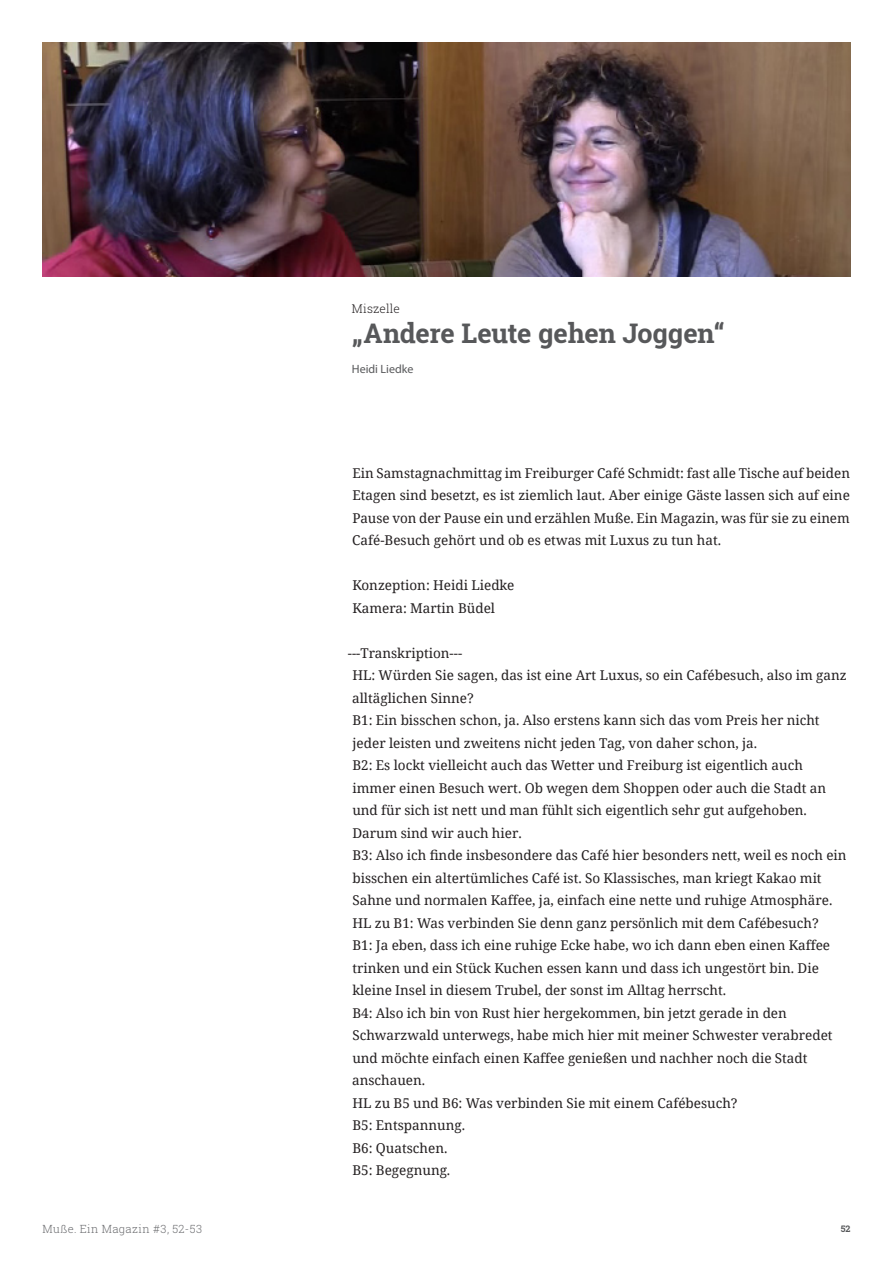
<style>
.page{position:relative;width:893px;height:1263px;background:#fff}
.page>*{position:absolute;margin:0;border:0;box-sizing:border-box;transform-origin:0 0}
.t1{font:700 27px "Roboto Slab";letter-spacing:-.01em;color:#57585a}
.Fließtext{font:13.5px/22.5px "Noto Serif";color:#231f20;text-align:justify}
.t2{font:12px "Myriad Pro";color:#57585a}
.t3{font:300 12px "Roboto Slab";letter-spacing:.01em;color:#231f20}
.t4{font:300 11.25px "Roboto Slab";letter-spacing:.04em;color:#6c6d70}
.t5{font:700 9px "Roboto Slab";color:#57585a}
</style>
<div class="page">
<img style="left:43px;top:43px;width:807px;height:233px">
<p class="t3" style="left:352px;top:300px;width:50px">Miszelle</p>
<p class="t1" style="left:352px;top:314px;width:374px">„Andere Leute gehen Joggen“</p>
<p class="t2" style="left:352px;top:361px;width:63px">Heidi Liedke</p>
<p class="Fließtext" style="left:352px;top:461px;width:499px">Ein Samstagnachmittag im Freiburger Café Schmidt: fast alle Tische auf beiden Etagen sind besetzt, es ist ziemlich laut. Aber einige Gäste lassen sich auf eine Pause von der Pause ein und erzählen Muße. Ein Magazin, was für sie zu einem Café-Besuch gehört und ob es etwas mit Luxus zu tun hat.</p>
<p class="Fließtext" style="left:352px;top:573px;width:164px">Konzeption: Heidi Liedke</p>
<p class="Fließtext" style="left:352px;top:596px;width:144px">Kamera: Martin Büdel</p>
<p class="Fließtext" style="left:348px;top:641px;width:116px">---Transkription---</p>
<p class="Fließtext" style="left:352px;top:663px;width:496px">HL: Würden Sie sagen, das ist eine Art Luxus, so ein Cafébesuch, also im ganz</p>
<p class="Fließtext" style="left:352px;top:686px;width:123px">alltäglichen Sinne?</p>
<p class="Fließtext" style="left:352px;top:708px;width:469px">B1: Ein bisschen schon, ja. Also erstens kann sich das vom Preis her nicht</p>
<p class="Fließtext" style="left:353px;top:731px;width:406px">jeder leisten und zweitens nicht jeden Tag, von daher schon, ja.</p>
<p class="Fließtext" style="left:352px;top:753px;width:452px">B2: Es lockt vielleicht auch das Wetter und Freiburg ist eigentlich auch</p>
<p class="Fließtext" style="left:353px;top:776px;width:475px">immer einen Besuch wert. Ob wegen dem Shoppen oder auch die Stadt an</p>
<p class="Fließtext" style="left:352px;top:798px;width:456px">und für sich ist nett und man fühlt sich eigentlich sehr gut aufgehoben.</p>
<p class="Fließtext" style="left:352px;top:821px;width:171px">Darum sind wir auch hier.</p>
<p class="Fließtext" style="left:352px;top:843px;width:496px">B3: Also ich finde insbesondere das Café hier besonders nett, weil es noch ein</p>
<p class="Fließtext" style="left:352px;top:866px;width:471px">bisschen ein altertümliches Café ist. So Klassisches, man kriegt Kakao mit</p>
<p class="Fließtext" style="left:352px;top:888px;width:481px">Sahne und normalen Kaffee, ja, einfach eine nette und ruhige Atmosphäre.</p>
<p class="Fließtext" style="left:352px;top:911px;width:468px">HL zu B1: Was verbinden Sie denn ganz persönlich mit dem Cafébesuch?</p>
<p class="Fließtext" style="left:352px;top:933px;width:479px">B1: Ja eben, dass ich eine ruhige Ecke habe, wo ich dann eben einen Kaffee</p>
<p class="Fließtext" style="left:352px;top:956px;width:468px">trinken und ein Stück Kuchen essen kann und dass ich ungestört bin. Die</p>
<p class="Fließtext" style="left:352px;top:978px;width:375px">kleine Insel in diesem Trubel, der sonst im Alltag herrscht.</p>
<p class="Fließtext" style="left:352px;top:1001px;width:436px">B4: Also ich bin von Rust hier hergekommen, bin jetzt gerade in den</p>
<p class="Fließtext" style="left:352px;top:1023px;width:482px">Schwarzwald unterwegs, habe mich hier mit meiner Schwester verabredet</p>
<p class="Fließtext" style="left:352px;top:1046px;width:457px">und möchte einfach einen Kaffee genießen und nachher noch die Stadt</p>
<p class="Fließtext" style="left:352px;top:1068px;width:75px">anschauen.</p>
<p class="Fließtext" style="left:352px;top:1091px;width:387px">HL zu B5 und B6: Was verbinden Sie mit einem Cafébesuch?</p>
<p class="Fließtext" style="left:352px;top:1113px;width:114px">B5: Entspannung.</p>
<p class="Fließtext" style="left:352px;top:1136px;width:97px">B6: Quatschen.</p>
<p class="Fließtext" style="left:352px;top:1158px;width:99px">B5: Begegnung.</p>
<p class="t4" style="left:43px;top:1221px;width:161px">Muße. Ein Magazin #3, 52-53</p>
<p class="t5" style="left:841px;top:1222px;width:11px">52</p>
</div>
